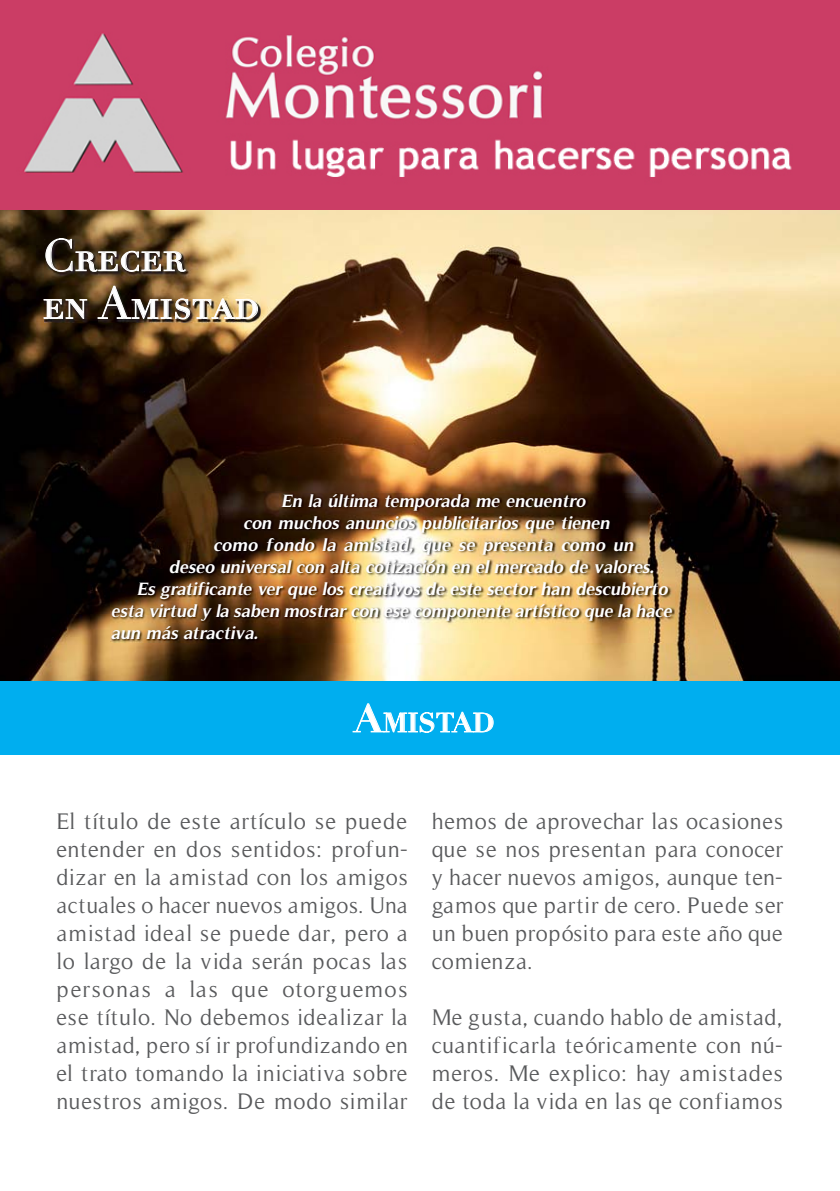
<style>
.page{position:relative;width:840px;height:1191px;background:#fff}
.page>*{position:absolute;margin:0;border:0;box-sizing:border-box;transform-origin:0 0}
.t1{font:44px/47.6px "Didot LT Std";color:#fff}
.t2{font:700 26.6px "Didot LT Std";color:#fff}
.t3{font:23px/28px "Timeless";letter-spacing:.03em;color:#58595b;text-align:justify}
.t4{font:italic 700 18px "Timeless";color:#fff}
.s1{font-size:38px}
</style>
<div class="page">
<img style="left:0;top:210px;width:839px;height:471px">
<div style="left:0;top:681px;width:839px;height:74px;background:#00aeef"></div>
<svg style="left:352px;top:703px;width:142px;height:30px"></svg>
<img style="left:111px;top:493px;width:563px;height:149px">
<img style="left:45px;top:240px;width:215px;height:82px">
<svg style="left:45px;top:237px;width:142px;height:35px;background:#645442"></svg>
<svg style="left:43px;top:298px;width:45px;height:21px"></svg>
<img style="left:97px;top:285px;width:161px;height:35px">
<img style="left:0;top:0;width:839px;height:210px">
<h1 class="t1" style="left:43px;top:232px;width:218px">Crecer<br>en Amistad</h1>
<p class="t4" style="left:281px;top:490px;width:309px">En la última temporada me encuentro</p>
<p class="t4" style="left:243px;top:512px;width:371px">con muchos anuncios publicitarios que tienen</p>
<p class="t4" style="left:213px;top:534px;width:425px">como fondo la amistad, que se presenta como un</p>
<p class="t4" style="left:169px;top:556px;width:489px">deseo universal con alta cotización en el mercado de valores.</p>
<p class="t4" style="left:137px;top:578px;width:535px">Es gratificante ver que los creativos de este sector han descubierto</p>
<p class="t4" style="left:111px;top:600px;width:565px">esta virtud y la saben mostrarcon ese componente artístico que la hace</p>
<p class="t4" style="left:111px;top:622px;width:152px">aun más atractiva.</p>
<p class="t2" style="left:354px;top:707px;width:142px"><span class="s1">A</span>MISTAD</p>
<p class="t3" style="left:56px;top:807px;width:353px">El título de este artículo se puede entender en dos sentidos: profun&shy;dizar en la amistad con los amigos actuales o hacer nuevos amigos. Una amistad ideal se puede dar, pero a lo largo de la vida serán pocas las personas a las que otorguemos ese título. No debemos idealizar la amistad, pero sí ir profundizando en el trato tomando la iniciativa sobre nuestros amigos. De modo similar</p>
<p class="t3" style="left:431px;top:807px;width:353px">hemos de aprovechar las ocasiones que se nos presentan para conocer y hacer nuevos amigos, aunque ten&shy;gamos que partir de cero. Puede ser un buen propósito para este año que comienza.</p>
<p class="t3" style="left:431px;top:1003px;width:352px">Me gusta, cuando hablo de amistad, cuantificarla teóricamente con nú&shy;meros. Me explico: hay amistades de toda la vida en las qe confiamos</p>
</div>
